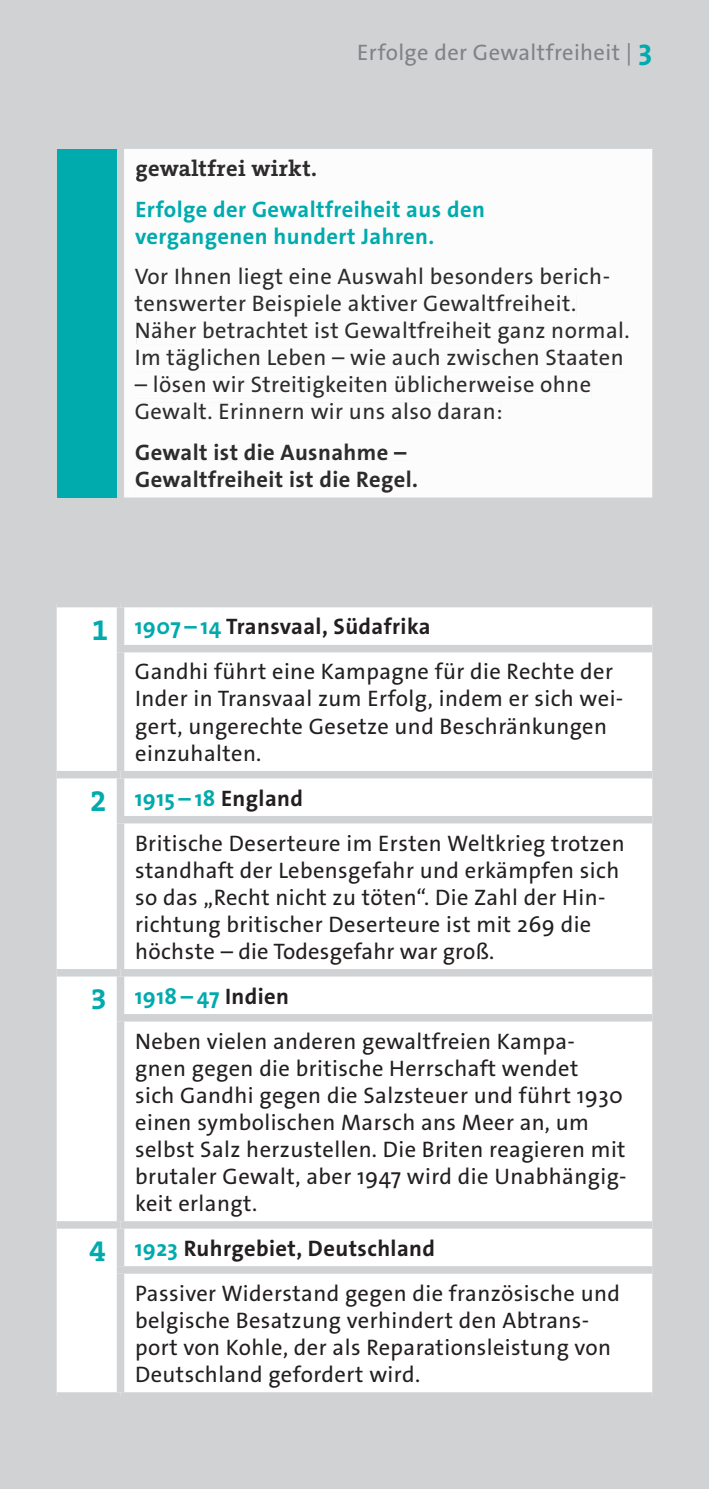
<style>
.page{position:relative;width:709px;height:1489px;background:#fff}
.page>*{position:absolute;margin:0;border:0;box-sizing:border-box;transform-origin:0 0}
.t1{font:22.5px/27px "The Sans Os F";letter-spacing:.02em;color:#231f20}
.t2{font:22.5px/27px "The Sans Os F";letter-spacing:.02em;color:#2e2b2c}
.t3{font:700 22.5px/27px "The Sans Os F";letter-spacing:.02em;color:#00abae}
.t4{font:700 22.5px/27px "The Sans Os F";letter-spacing:.02em;color:#2e2b2c}
.t5{font:22.5px "The Sans Os F";letter-spacing:.02em;color:#808285}
.t6{font:700 22.5px "The Serif B W7";letter-spacing:.02em;color:#2e2b2c}
.s1{font-weight:700;font-size:30px;color:#00aaad}
.s2{font-family:"The Serif B W7";font-weight:700;font-size:30px;color:#00aaad}
.s3{font-weight:700;color:#00aaad}
.s4{font-weight:700}
</style>
<div class="page">
<div style="left:0;top:0;width:709px;height:1488px;background:#d1d2d4"></div>
<div style="left:124px;top:149px;width:528px;height:348px;background:#fcfcfc"></div>
<div style="left:136px;top:159px;width:180px;height:23px;background:#fcfcfc"></div>
<div style="left:137px;top:200px;width:348px;height:22px;background:#fcfcfc"></div>
<div style="left:135px;top:227px;width:298px;height:22px;background:#fcfcfc"></div>
<div style="left:135px;top:268px;width:474px;height:22px;background:#fcfcfc"></div>
<div style="left:135px;top:295px;width:441px;height:22px;background:#fcfcfc"></div>
<div style="left:137px;top:322px;width:492px;height:22px;background:#fcfcfc"></div>
<div style="left:137px;top:349px;width:486px;height:22px;background:#fcfcfc"></div>
<div style="left:135px;top:376px;width:456px;height:22px;background:#fcfcfc"></div>
<div style="left:136px;top:403px;width:365px;height:16px;background:#fcfcfc"></div>
<div style="left:136px;top:443px;width:270px;height:17px;background:#fcfcfc"></div>
<div style="left:136px;top:470px;width:281px;height:22px;background:#fcfcfc"></div>
<div style="left:57px;top:149px;width:60px;height:348px;background:#00abae"></div>
<div style="left:57px;top:607px;width:595px;height:784px;background:#fff"></div>
<div style="left:117px;top:607px;width:7px;height:38px;background:#d1d2d4"></div>
<div style="left:117px;top:645px;width:535px;height:7px;background:#d1d2d4"></div>
<div style="left:117px;top:652px;width:7px;height:119px;background:#d1d2d4"></div>
<div style="left:120px;top:771px;width:532px;height:7px;background:#d1d2d4"></div>
<div style="left:117px;top:778px;width:7px;height:38px;background:#d1d2d4"></div>
<div style="left:117px;top:816px;width:535px;height:7px;background:#d1d2d4"></div>
<div style="left:117px;top:823px;width:7px;height:146px;background:#d1d2d4"></div>
<div style="left:120px;top:969px;width:532px;height:7px;background:#d1d2d4"></div>
<div style="left:117px;top:976px;width:7px;height:38px;background:#d1d2d4"></div>
<div style="left:117px;top:1014px;width:535px;height:7px;background:#d1d2d4"></div>
<div style="left:117px;top:1021px;width:7px;height:200px;background:#d1d2d4"></div>
<div style="left:120px;top:1221px;width:532px;height:7px;background:#d1d2d4"></div>
<div style="left:117px;top:1228px;width:7px;height:38px;background:#d1d2d4"></div>
<div style="left:117px;top:1266px;width:535px;height:7px;background:#d1d2d4"></div>
<div style="left:117px;top:1273px;width:7px;height:118px;background:#d1d2d4"></div>
<div style="left:57px;top:771px;width:63px;height:7px;background:#d1d2d4"></div>
<div style="left:57px;top:969px;width:63px;height:7px;background:#d1d2d4"></div>
<div style="left:57px;top:1221px;width:63px;height:7px;background:#d1d2d4"></div>
<p class="t5" style="left:357px;top:38px;width:296px">Erfolge der Gewaltfreiheit | <span class="s1">3</span></p>
<p class="t6" style="left:135px;top:154px;width:183px">gewaltfrei wirkt.</p>
<p class="t3" style="left:135px;top:196px;width:351px">Erfolge der Gewaltfreiheit aus den vergangenen hundert Jahren.</p>
<p class="t2" style="left:135px;top:263px;width:496px">Vor Ihnen liegt eine Auswahl besonders berich&shy;tenswerter Beispiele aktiver Gewaltfreiheit.<br>Näher betrachtet ist Gewaltfreiheit ganz normal.<br>Im täglichen Leben – wie auch zwischen Staaten</p>
<p class="t2" style="left:135px;top:371px;width:458px">– lösen wir Streitigkeiten üblicherweise ohne<br>Gewalt. Erinnern wir uns also daran:</p>
<p class="t4" style="left:135px;top:439px;width:284px">Gewalt ist die Ausnahme –<br>Gewaltfreiheit ist die Regel.</p>
<p class="t1" style="left:135px;top:604px;width:479px;line-height:45px;text-indent:-43px"><span class="s2">1</span> <span class="s3">1907 – 14</span> <span class="s4">Transvaal, Südafrika<br></span>Gandhi führt eine Kampagne für die Rechte der</p>
<p class="t1" style="left:135px;top:685px;width:489px">Inder in Transvaal zum Erfolg, indem er sich wei&shy;gert, ungerechte Gesetze und Beschränkungen einzuhalten.</p>
<p class="t1" style="left:135px;top:775px;width:491px;line-height:45px;text-indent:-45px"><span class="s2">2</span> <span class="s3">1915 – 18</span> <span class="s4">England<br></span>Britische Deserteure im Ersten Weltkrieg trotzen</p>
<p class="t1" style="left:135px;top:856px;width:486px">standhaft der Lebensgefahr und erkämpfen sich so das „Recht nicht zu töten“. Die Zahl der Hin&shy;richtung britischer Deserteure ist mit 269 die höchste – die Todesgefahr war groß.</p>
<p class="t1" style="left:135px;top:973px;width:441px;line-height:45px;text-indent:-44px"><span class="s2">3</span> <span class="s3">1918 – 47</span> <span class="s4">Indien<br></span>Neben vielen anderen gewaltfreien Kampa-</p>
<p class="t1" style="left:135px;top:1054px;width:493px">gnen gegen die britische Herrschaft wendet<br>sich Gandhi gegen die Salzsteuer und führt 1930 einen symbolischen Marsch ans Meer an, um selbst Salz herzustellen. Die Briten reagieren mit brutaler Gewalt, aber 1947 wird die Unabhängig&shy;keit erlangt.</p>
<p class="t1" style="left:135px;top:1225px;width:486px;line-height:45px;text-indent:-46px"><span class="s2">4</span> <span class="s3">1923</span> <span class="s4">Ruhrgebiet, Deutschland<br></span>Passiver Widerstand gegen die französische und</p>
<p class="t1" style="left:135px;top:1306px;width:477px">belgische Besatzung verhindert den Abtrans&shy;port von Kohle, der als Reparationsleistung von<br>Deutschland gefordert wird.</p>
</div>
